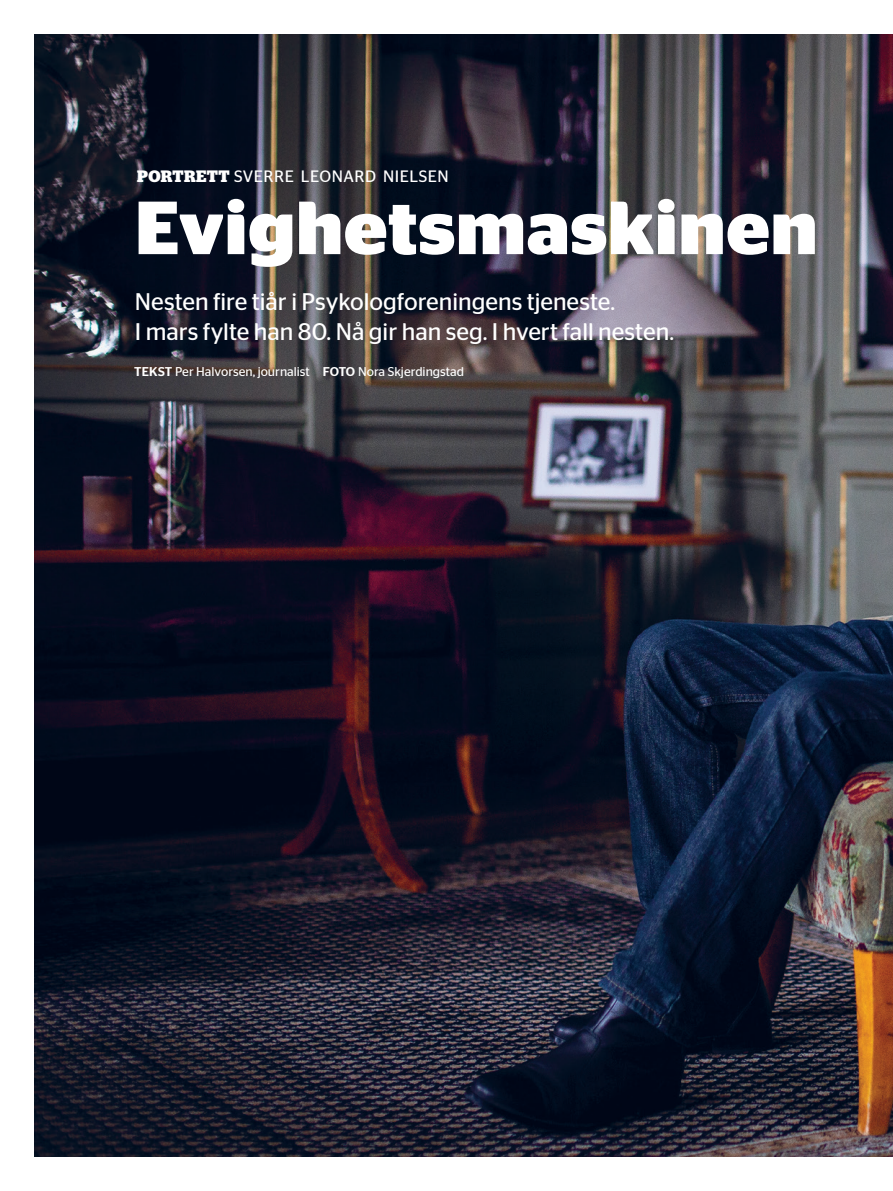
<style>
.page{position:relative;width:893px;height:1191px;background:#fff}
.page>*{position:absolute;margin:0;border:0;box-sizing:border-box;transform-origin:0 0}
.t1{font:700 75px "Stag Sans";letter-spacing:.01em;color:#fff}
.t2{font:24px/30px "Stag Sans";color:#fff}
.t3{font:700 16.5px "Stag";letter-spacing:.025em;color:#fff}
.t4{font:16.5px "Stag Sans";color:#fff}
.t5{font:12.75px "Stag Sans";color:#fff}
.s1{font-family:"Stag Sans";font-weight:400}
.s2{font-weight:500}
</style>
<div class="page">
<img style="left:34px;top:34px;width:859px;height:1123px">
<p class="t3" style="left:137px;top:166px;width:117px">PORTRETT <span class="s1">Sverre</span></p>
<p class="t4" style="left:301px;top:167px;width:21px">Leonard</p>
<p class="t4" style="left:383px;top:167px;width:22px">Nielsen</p>
<h1 class="t1" style="left:135px;top:184px;width:684px">Evighetsmaskinen</h1>
<p class="t2" style="left:135px;top:286px;width:541px">Nesten fire tiår i Psykologforeningens tjeneste.<br>I mars fylte han 80. Nå gir han seg. I hvert fall nesten.</p>
<p class="t5" style="left:134px;top:364px;width:331px"><span class="s2">TEKST</span> Per Halvorsen, journalist <span class="s2">FOTO</span> Nora Skjerdingstad</p>
</div>
